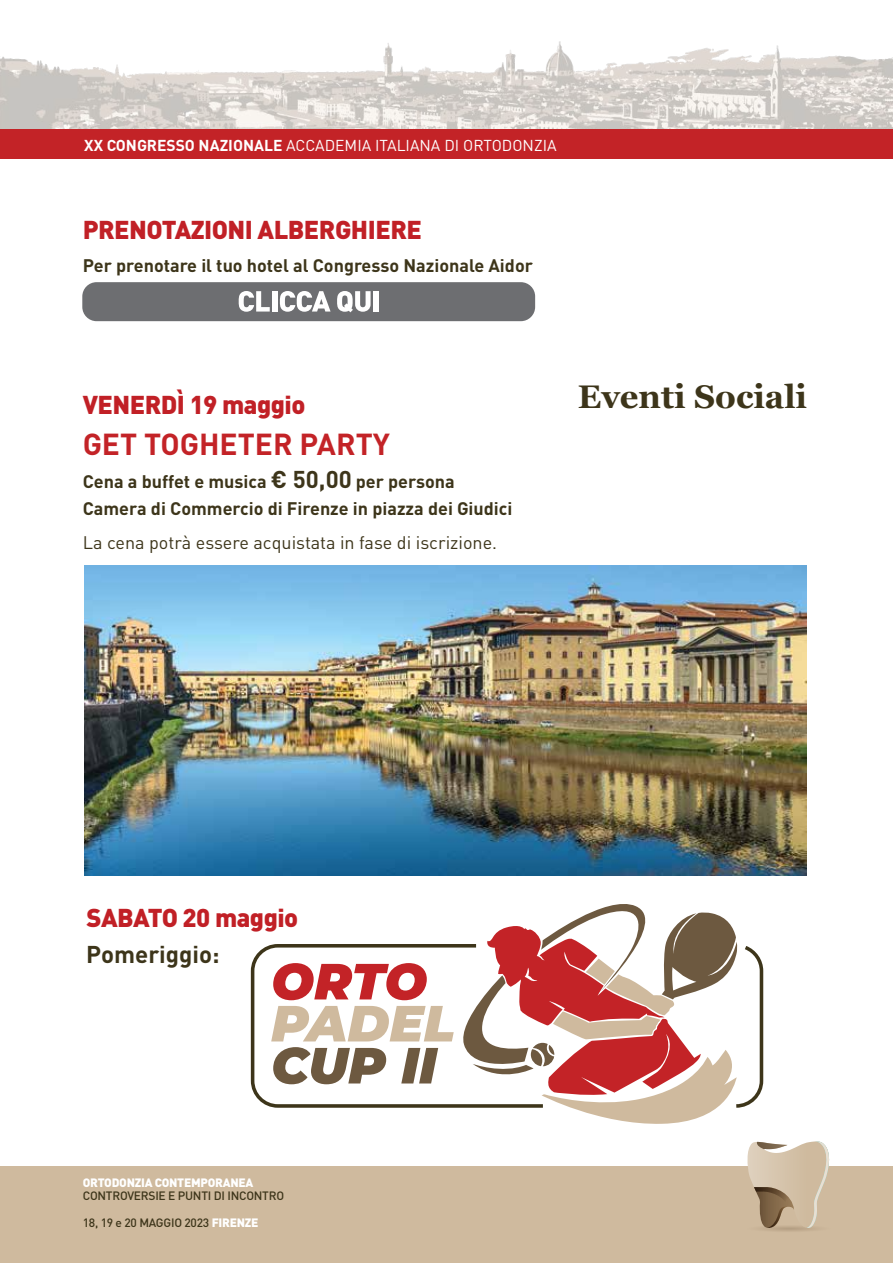
<style>
.page{position:relative;width:893px;height:1263px;background:#fff}
.page>*{position:absolute;margin:0;border:0;box-sizing:border-box;transform-origin:0 0}
.t1{font:italic 900 50.85px "Montserrat";color:#cfba9e}
.t2{font:italic 900 50.85px "Montserrat";color:#6d5940}
.t3{font:italic 900 50.85px "Montserrat";color:#c32327}
.t4{font:700 32.7px "Georgia";color:#3d351a}
.t5{font:700 30px "DIN Pro";color:#c32327}
.t6{font:900 25.5px "DIN Pro";letter-spacing:-.02em;color:#c12026}
.t7{font:700 24px "DIN Pro";color:#3d351a}
.t8{font:700 18px/27px "DIN Pro";color:#3d351a}
.t9{font:18px "DIN Pro";color:#3d351a}
.t10{font:15.6px "DIN Pro";color:#fff}
.t11{font:500 12px "DIN Pro";letter-spacing:-.02em;color:#3d351a}
.t12{font:900 12px "DIN Pro";letter-spacing:-.02em;color:#fff}
.s1{font-weight:700}
.s2{font-size:24px}
.s3{font-weight:900;color:#fff}
</style>
<div class="page">
<div style="left:82px;top:282px;width:453px;height:39px;background:#6d6e71;border-radius:14px"></div>
<img style="left:0;top:41px;width:893px;height:88px">
<div style="left:0;top:1166px;width:893px;height:97px;background:#cfba9e"></div>
<div style="left:746px;top:1224px;width:85px;height:8px;background:#c3ad91;border-radius:50%"></div>
<svg style="left:746px;top:1141px;width:85px;height:87px"></svg>
<div style="left:0;top:129px;width:893px;height:30px;background:#c32327"></div>
<svg style="left:250px;top:944px;width:207px;height:164px"></svg>
<svg style="left:457px;top:904px;width:307px;height:220px"></svg>
<img style="left:84px;top:565px;width:722px;height:310px">
<svg style="left:239px;top:291px;width:31px;height:21px"></svg>
<div style="left:272px;top:291px;width:5px;height:21px;background:#fff"></div>
<svg style="left:280px;top:291px;width:51px;height:21px"></svg>
<svg style="left:337px;top:291px;width:34px;height:21px"></svg>
<div style="left:374px;top:291px;width:5px;height:21px;background:#fff"></div>
<p class="t10" style="left:84px;top:134px;width:474px"><span class="s1">XX CONGRESSO NAZIONALE</span> ACCADEMIA ITALIANA DI ORTODONZIA</p>
<h3 class="t6" style="left:83px;top:212px;width:341px">PRENOTAZIONI ALBERGHIERE</h3>
<p class="t8" style="left:83px;top:251px;width:452px">Per prenotare il tuo hotel al Congresso Nazionale Aidor</p>
<h3 class="t6" style="left:83px;top:387px;width:224px">VENERDÌ 19 maggio</h3>
<h3 class="t5" style="left:83px;top:424px;width:309px">GET TOGHETER PARTY</h3>
<p class="t8" style="left:83px;top:467px;width:431px">Cena a buffet e musica <span class="s2">€ 50,00</span> per persona<br>Camera di Commercio di Firenze in piazza dei Giudici</p>
<p class="t9" style="left:83px;top:530px;width:416px">La cena potrà essere acquistata in fase di iscrizione.</p>
<h2 class="t4" style="left:578px;top:372px;width:231px">Eventi Sociali</h2>
<h3 class="t6" style="left:86px;top:901px;width:213px">SABATO 20 maggio</h3>
<h3 class="t7" style="left:86px;top:938px;width:135px">Pomeriggio:</h3>
<h1 class="t3" style="left:271px;top:943px;width:158px">ORTO</h1>
<h1 class="t1" style="left:271px;top:985px;width:185px">PADEL</h1>
<h1 class="t2" style="left:271px;top:1027px;width:167px">CUP II</h1>
<p class="t12" style="left:83px;top:1174px;width:172px">ORTODONZIA CONTEMPORANEA</p>
<p class="t11" style="left:83px;top:1187px;width:203px">CONTROVERSIE E PUNTI DI INCONTRO</p>
<p class="t11" style="left:83px;top:1214px;width:177px">18, 19 e 20 MAGGIO 2023 <span class="s3">FIRENZE</span></p>
</div>
